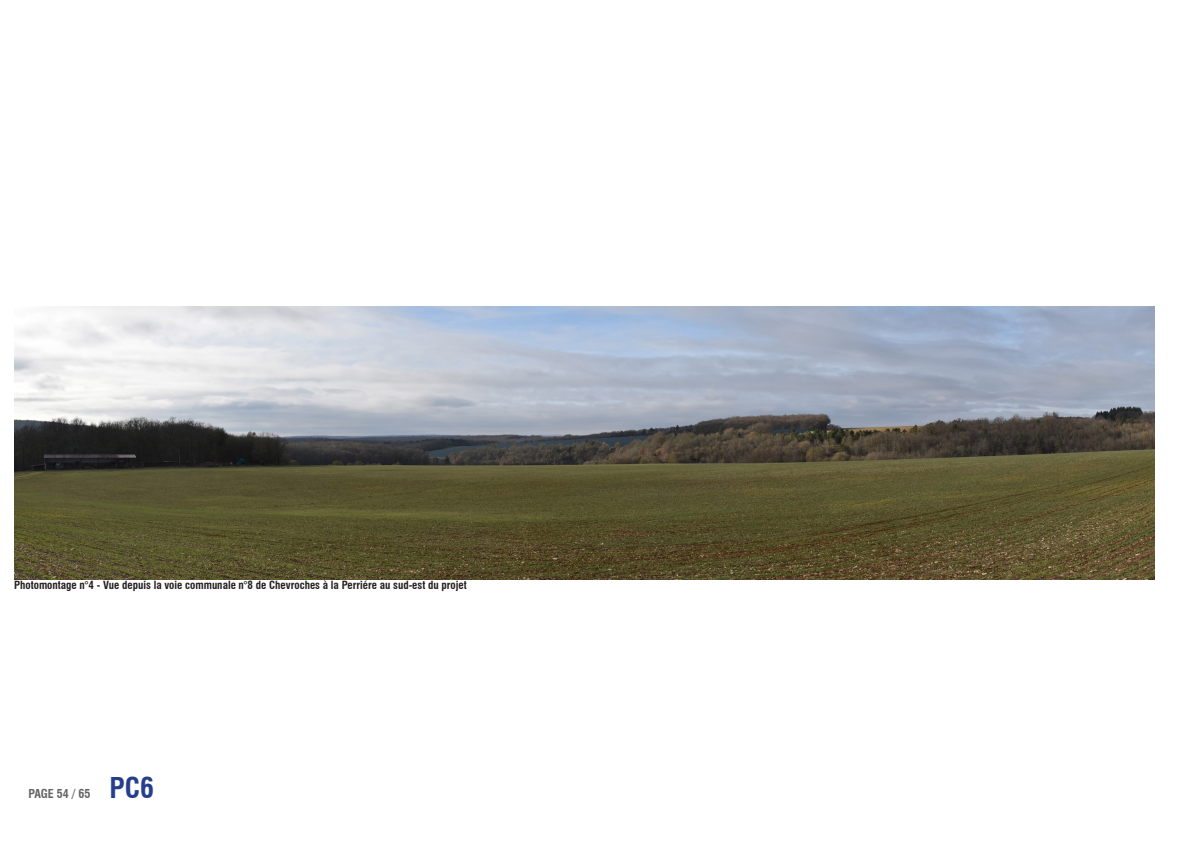
<style>
.page{position:relative;width:1191px;height:842px;background:#fff}
.page>*{position:absolute;margin:0;border:0;box-sizing:border-box;transform-origin:0 0}
.t1{font:700 condensed 28px "Swiss 721 BT";color:#253f8e}
.t2{font:700 condensed 12px "Swiss 721 BT";color:#646464}
.t3{font:700 condensed 11px "Swiss 721 BT";color:#231f20}
</style>
<div class="page">
<img style="left:14px;top:306px;width:1141px;height:273px">
<p class="t3" style="left:14px;top:579px;width:454px">Photomontage n°4 - Vue depuis la voie communale n°8 de Chevroches à la Perriére au sud-est du projet</p>
<p class="t2" style="left:28px;top:786px;width:64px">PAGE 54 / 65</p>
<h1 class="t1" style="left:110px;top:771px;width:46px">PC6</h1>
</div>
